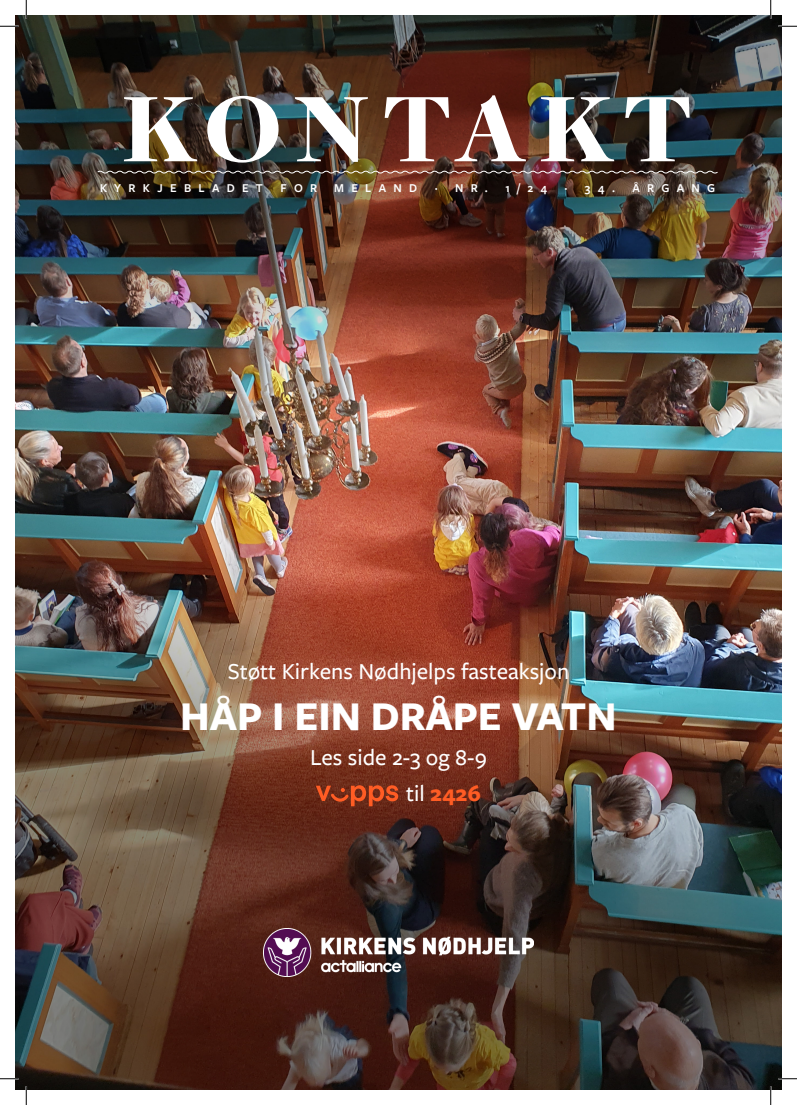
<style>
.page{position:relative;width:797px;height:1105px;background:#fff}
.page>*{position:absolute;margin:0;border:0;box-sizing:border-box;transform-origin:0 0}
.Bildetekst{font:900 102.5px "Freight Disp Pro";letter-spacing:.11em;color:#fff}
.Undertittel{font:700 42.5px "Freight Sans Pro";color:#fff}
.Undertittel-2{font:500 23.75px "Freight Sans Pro";color:#fff}
.Undertittel-3{font:700 23.75px "Freight Sans Pro";color:#ff5c24}
.t1{font:600 12.5px "Freight Sans Pro";letter-spacing:.6em;color:#fff}
.s1{font-weight:500;color:#fff}
</style>
<div class="page">
<img style="left:16px;top:16px;width:765px;height:1073px">
<img style="left:97px;top:170px;width:621px;height:4px">
<img style="left:264px;top:928px;width:269px;height:48px">
<svg style="left:316px;top:785px;width:82px;height:21px"></svg>
<svg style="left:0;top:25px;width:19px;height:2px"></svg>
<svg style="left:778px;top:25px;width:19px;height:2px"></svg>
<svg style="left:0;top:1078px;width:19px;height:1px"></svg>
<svg style="left:778px;top:1078px;width:19px;height:1px"></svg>
<svg style="left:25px;top:0;width:2px;height:19px"></svg>
<svg style="left:25px;top:1086px;width:2px;height:19px"></svg>
<svg style="left:770px;top:0;width:1px;height:19px"></svg>
<svg style="left:770px;top:1086px;width:1px;height:19px"></svg>
<p class="Bildetekst" style="left:122px;top:61px;width:572px">KONTAKT</p>
<p class="t1" style="left:100px;top:179px;width:164px">KYRKJEBLADET</p>
<p class="t1" style="left:280px;top:179px;width:38px">FOR</p>
<p class="t1" style="left:334px;top:179px;width:84px">MELAND</p>
<p class="t1" style="left:434px;top:179px;width:55px">· NR.</p>
<p class="t1" style="left:505px;top:179px;width:43px">1/24</p>
<p class="t1" style="left:564px;top:179px;width:52px">· 34.</p>
<p class="t1" style="left:632px;top:179px;width:84px">ÅRGANG</p>
<p class="Undertittel-2" style="left:228px;top:655px;width:343px">Støtt Kirkens Nødhjelps fasteaksjon</p>
<p class="Undertittel" style="left:180px;top:686px;width:438px">HÅP I EIN DRÅPE VATN</p>
<p class="Undertittel-2" style="left:310px;top:741px;width:178px">Les side 2-3 og 8-9</p>
<p class="Undertittel-3" style="left:406px;top:777px;width:77px"><span class="s1">til</span> 2426</p>
</div>
